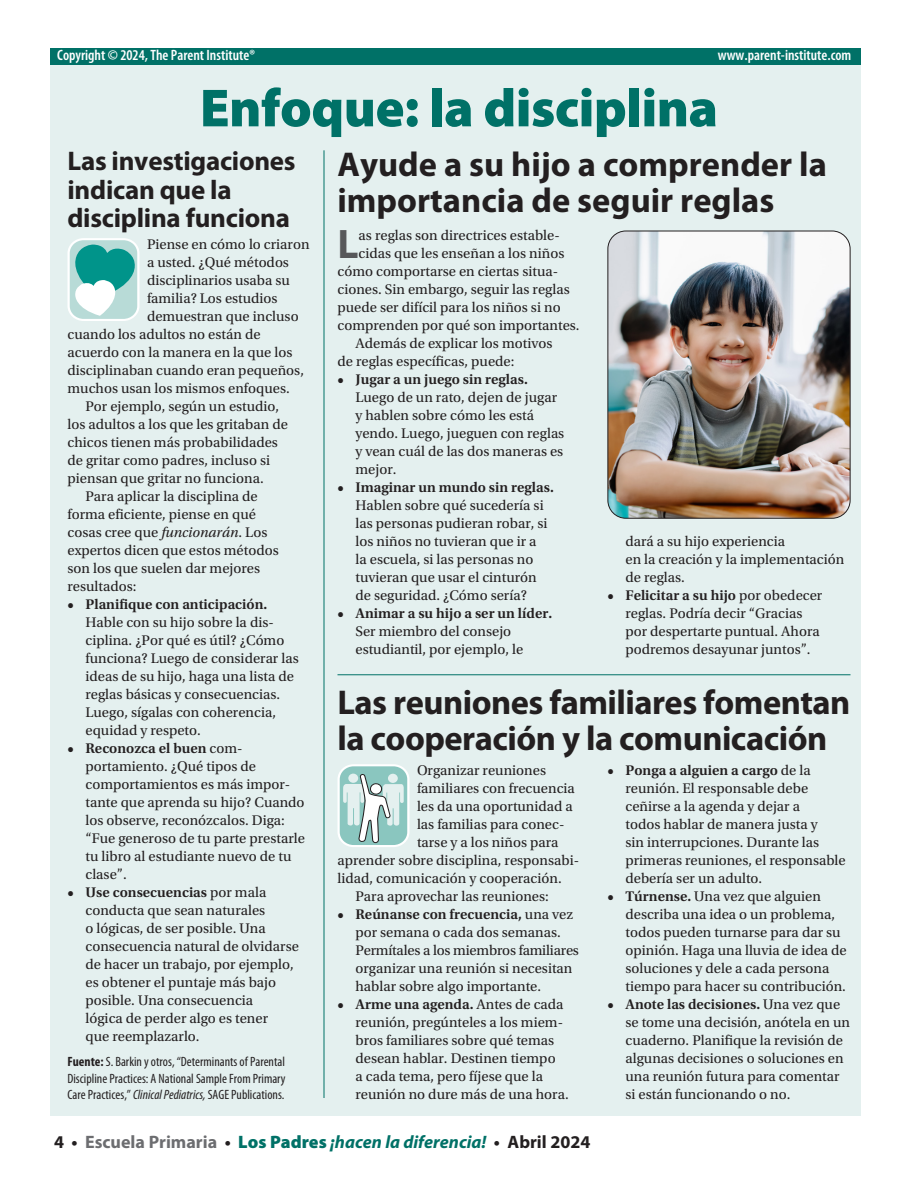
<style>
.page{position:relative;width:918px;height:1188px;background:#fff}
.page>*{position:absolute;margin:0;border:0;box-sizing:border-box;transform-origin:0 0}
.t1{font:900 54px "Myriad Pro";letter-spacing:-.01em;color:#007167}
.t2{font:700 41.4px "Myriad Pro";color:#57585a}
.t3{font:700 34.5px/36px "Myriad Pro";letter-spacing:-.015em;color:#231f20}
.t4{font:700 27px/28.5px "Myriad Pro";letter-spacing:-.01em;color:#231f20}
.t5{font:italic 700 18px "Myriad Pro";color:#007167}
.t6{font:600 condensed 15px "Myriad Pro";color:#fff}
.t7{font:14.7px/18px "Utopia Std";color:#231f20}
.t8{font:600 14.7px "Utopia Std";color:#231f20}
.t9{font:condensed 13.5px/16.5px "Myriad Pro";color:#231f20;text-align:justify}
.s1{font-style:italic}
.s2{font-weight:600}
.s3{font-weight:700}
.s4{font-style:normal;color:#231f20}
.s5{font-style:normal;color:#6c6d70}
.s6{font-weight:900;font-style:normal}
</style>
<div class="page">
<div style="left:50px;top:64px;width:811px;height:1052px;background:#e4f0ef"></div>
<hr style="left:338px;top:674px;width:512px;height:1px;background:#007167">
<div style="left:50px;top:48px;width:811px;height:16px;background:#007167"></div>
<hr style="left:324px;top:150px;width:1px;height:948px;background:#007167">
<svg style="left:68px;top:238px;width:72px;height:83px;background:#91cec9"></svg>
<svg style="left:338px;top:764px;width:72px;height:83px"></svg>
<img style="left:608px;top:231px;width:242px;height:287px">
<div style="left:608px;top:231px;width:242px;height:288px;border:1px solid #231f20;border-radius:18px"></div>
<p class="t6" style="left:57px;top:46px;width:199px">Copyright © 2024, The Parent Institute®</p>
<p class="t6" style="left:718px;top:46px;width:135px">www.parent-institute.com</p>
<h1 class="t1" style="left:200px;top:72px;width:520px">Enfoque: la disciplina</h1>
<h3 class="t4" style="left:68px;top:146px;width:230px">Las investigaciones indican que la disciplina funciona</h3>
<h3 class="t3" style="left:338px;top:145px;width:491px">Ayude a su hijo a comprender la importancia de seguir reglas</h3>
<h2 class="t2" style="left:338px;top:217px;width:23px">L</h2>
<p class="t7" style="left:359px;top:226px;width:203px">as reglas son directrices estable-</p>
<p class="t7" style="left:147px;top:235px;width:164px">Piense en cómo lo criaron</p>
<p class="t7" style="left:147px;top:253px;width:144px">a usted. ¿Qué métodos</p>
<p class="t7" style="left:147px;top:271px;width:144px">disciplinarios usaba su</p>
<p class="t7" style="left:147px;top:289px;width:132px">familia? Los estudios</p>
<p class="t7" style="left:147px;top:307px;width:153px">demuestran que incluso</p>
<p class="t7" style="left:68px;top:325px;width:195px">cuando los adultos no están de</p>
<p class="t7" style="left:68px;top:343px;width:226px">acuerdo con la manera en la que los</p>
<p class="t7" style="left:68px;top:361px;width:238px">disciplinaban cuando eran pequeños,</p>
<p class="t7" style="left:68px;top:379px;width:224px">muchos usan los mismos enfoques.</p>
<p class="t7" style="left:85px;top:397px;width:195px">Por ejemplo, según un estudio,</p>
<p class="t7" style="left:68px;top:415px;width:222px">los adultos a los que les gritaban de</p>
<p class="t7" style="left:68px;top:433px;width:212px">chicos tienen más probabilidades</p>
<p class="t7" style="left:68px;top:451px;width:204px">de gritar como padres, incluso si</p>
<p class="t7" style="left:68px;top:469px;width:198px">piensan que gritar no funciona.</p>
<p class="t7" style="left:85px;top:487px;width:174px">Para aplicar la disciplina de</p>
<p class="t7" style="left:68px;top:505px;width:190px">forma eficiente, piense en qué</p>
<p class="t7" style="left:68px;top:523px;width:201px">cosas cree que <span class="s1">funcionarán</span>. Los</p>
<p class="t7" style="left:68px;top:541px;width:213px">expertos dicen que estos métodos</p>
<p class="t7" style="left:68px;top:559px;width:194px">son los que suelen dar mejores</p>
<p class="t7" style="left:68px;top:577px;width:70px">resultados:</p>
<p class="t8" style="left:68px;top:596px;width:201px">• Planifique con anticipación.</p>
<p class="t7" style="left:86px;top:613px;width:215px">Hable con su hijo sobre la dis&shy;ciplina. ¿Por qué es útil? ¿Cómo funciona? Luego de considerar las ideas de su hijo, haga una lista de reglas básicas y consecuencias.<br>Luego, sígalas con coherencia, equidad y respeto.</p>
<p class="t7" style="left:86px;top:739px;width:221px;text-indent:-18px"><span class="s2">• Reconozca el buen</span> com&shy;portamiento. ¿Qué tipos de comportamientos es más impor&shy;tante que aprenda su hijo? Cuando los observe, reconózcalos. Diga: “Fue generoso de tu parte prestarle tu libro al estudiante nuevo de tu clase”.</p>
<p class="t7" style="left:86px;top:883px;width:215px;text-indent:-18px"><span class="s2">• Use consecuencias</span> por mala conducta que sean naturales<br>o lógicas, de ser posible. Una consecuencia natural de olvidarse de hacer un trabajo, por ejemplo, es obtener el puntaje más bajo posible. Una consecuencia<br>lógica de perder algo es tener<br>que reemplazarlo.</p>
<p class="t9" style="left:68px;top:1053px;width:219px"><span class="s3">Fuente:</span> S. Barkin y otros, “Determinants of Parental Discipline Practices: A National Sample From Primary Care Practices,” <span class="s1">Clinical Pediatrics,</span> SAGE Publications.</p>
<p class="t7" style="left:359px;top:244px;width:207px">cidas que les enseñan a los niños</p>
<p class="t7" style="left:338px;top:262px;width:222px">cómo comportarse en ciertas situa-</p>
<p class="t7" style="left:338px;top:280px;width:234px">ciones. Sin embargo, seguir las reglas</p>
<p class="t7" style="left:338px;top:298px;width:225px">puede ser difícil para los niños si no</p>
<p class="t7" style="left:338px;top:316px;width:244px">comprenden por qué son importantes.</p>
<p class="t7" style="left:355px;top:334px;width:198px">Además de explicar los motivos</p>
<p class="t7" style="left:338px;top:352px;width:178px">de reglas específicas, puede:</p>
<p class="t8" style="left:338px;top:371px;width:192px">• Jugar a un juego sin reglas.</p>
<p class="t7" style="left:356px;top:388px;width:210px">Luego de un rato, dejen de jugar y hablen sobre cómo les está yendo. Luego, jueguen con reglas y vean cuál de las dos maneras es mejor.</p>
<p class="t8" style="left:338px;top:479px;width:218px">• Imaginar un mundo sin reglas.</p>
<p class="t7" style="left:356px;top:496px;width:194px">Hablen sobre qué sucedería si las personas pudieran robar, si los niños no tuvieran que ir a la escuela, si las personas no tuvieran que usar el cinturón de seguridad. ¿Cómo sería?</p>
<p class="t8" style="left:338px;top:605px;width:216px">• Animar a su hijo a ser un líder.</p>
<p class="t7" style="left:356px;top:622px;width:169px">Ser miembro del consejo estudiantil, por ejemplo, le</p>
<p class="t7" style="left:625px;top:532px;width:220px">dará a su hijo experiencia<br>en la creación y la implementación de reglas.</p>
<p class="t7" style="left:626px;top:586px;width:198px;text-indent:-18px"><span class="s2">• Felicitar a su hijo</span> por obedecer reglas. Podría decir “Gracias por despertarte puntual. Ahora podremos desayunar juntos”.</p>
<h3 class="t3" style="left:338px;top:683px;width:515px">Las reuniones familiares fomentan la cooperación y la comunicación</h3>
<p class="t7" style="left:417px;top:761px;width:131px">Organizar reuniones</p>
<p class="t7" style="left:417px;top:779px;width:159px">familiares con frecuencia</p>
<p class="t7" style="left:417px;top:797px;width:157px">les da una oportunidad a</p>
<p class="t7" style="left:417px;top:815px;width:149px">las familias para conec-</p>
<p class="t7" style="left:417px;top:833px;width:143px">tarse y a los niños para</p>
<p class="t7" style="left:338px;top:851px;width:243px">aprender sobre disciplina, responsabi-</p>
<p class="t7" style="left:338px;top:869px;width:226px">lidad, comunicación y cooperación.</p>
<p class="t7" style="left:355px;top:887px;width:195px">Para aprovechar las reuniones:</p>
<p class="t7" style="left:356px;top:905px;width:225px;text-indent:-18px"><span class="s2">• Reúnanse con frecuencia,</span> una vez por semana o cada dos semanas.<br>Permítales a los miembros familiares organizar una reunión si necesitan hablar sobre algo importante.</p>
<p class="t7" style="left:356px;top:995px;width:215px;text-indent:-18px"><span class="s2">• Arme una agenda.</span> Antes de cada reunión, pregúnteles a los miem&shy;bros familiares sobre qué temas desean hablar. Destinen tiempo<br>a cada tema, pero fíjese que la reunión no dure más de una hora.</p>
<p class="t7" style="left:626px;top:761px;width:222px;text-indent:-18px"><span class="s2">• Ponga a alguien a cargo</span> de la reunión. El responsable debe ceñirse a la agenda y dejar a<br>todos hablar de manera justa y<br>sin interrupciones. Durante las primeras reuniones, el responsable debería ser un adulto.</p>
<p class="t7" style="left:626px;top:887px;width:223px;text-indent:-18px"><span class="s2">• Túrnense.</span> Una vez que alguien describa una idea o un problema, todos pueden turnarse para dar su opinión. Haga una lluvia de idea de soluciones y dele a cada persona tiempo para hacer su contribución.</p>
<p class="t7" style="left:626px;top:995px;width:226px;text-indent:-18px"><span class="s2">• Anote las decisiones.</span> Una vez que se tome una decisión, anótela en un cuaderno. Planifique la revisión de algunas decisiones o soluciones en una reunión futura para comentar si están funcionando o no.</p>
<p class="t5" style="left:54px;top:1130px;width:538px"><span class="s4">4 •</span> <span class="s5">Escuela Primaria</span> <span class="s4">•</span> <span class="s6">Los Padres</span> ¡hacen la diferencia! <span class="s4">• Abril 2024</span></p>
</div>
